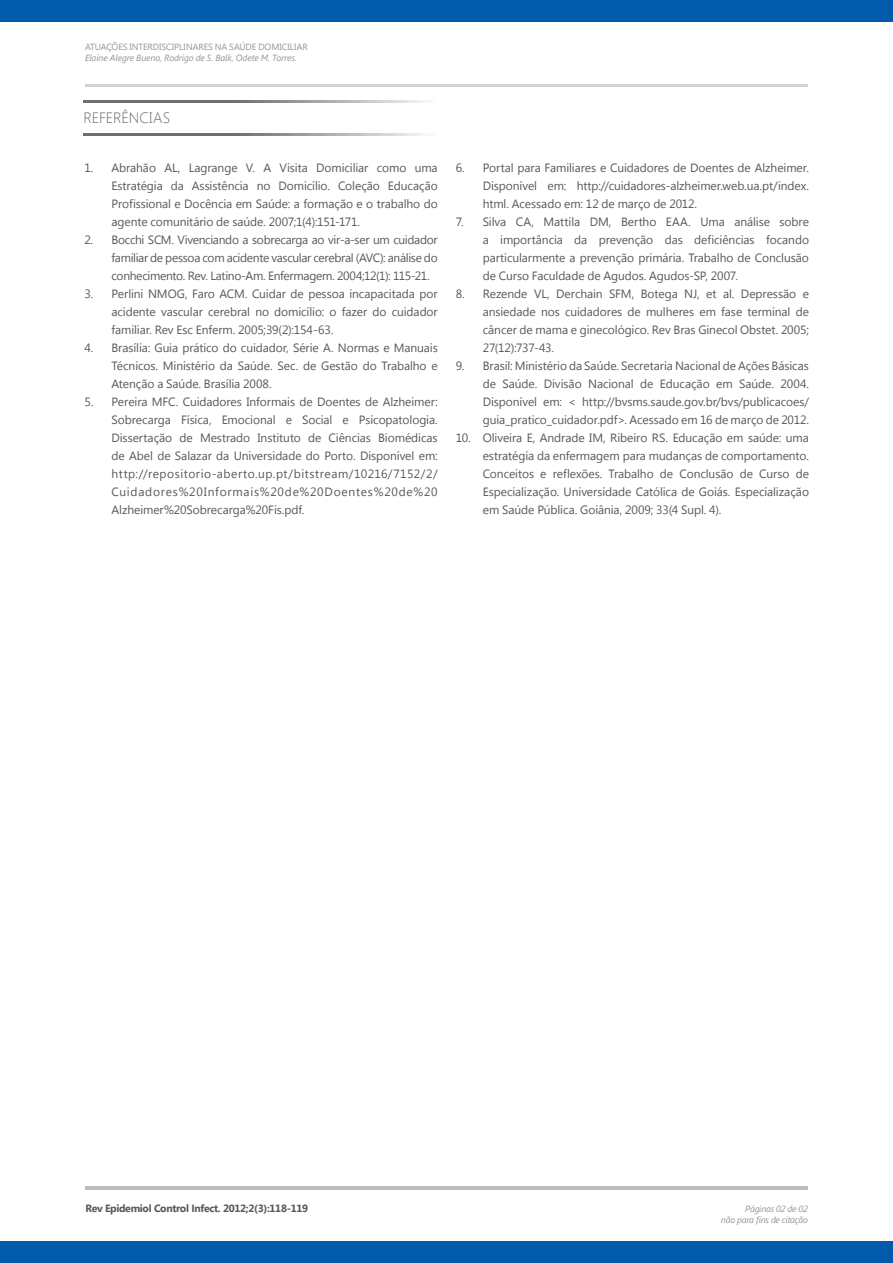
<style>
.page{position:relative;width:893px;height:1263px;background:#fff}
.page>*{position:absolute;margin:0;border:0;box-sizing:border-box;transform-origin:0 0}
.t1{font:300 15px "Segoe UI";color:#6c6d70}
.t2{font:12px/18px "Segoe UI";letter-spacing:-.005em;color:#57585a;text-align:justify}
.t3{font:700 10.5px "Segoe UI";letter-spacing:-.03em;color:#57585a}
.t4{font:italic 9px/10.8px "Segoe UI";letter-spacing:-.015em;color:#939598;text-align:right}
.t5{font:9px "Segoe UI";letter-spacing:-.005em;color:#939598}
</style>
<div class="page">
<div style="left:0;top:1242px;width:893px;height:21px;background:#015aaa"></div>
<div style="left:0;top:0;width:893px;height:21px;background:#015aaa"></div>
<hr style="left:85px;top:84px;width:723px;height:2px;background:#d1d2d4">
<hr style="left:86px;top:1186px;width:722px;height:3px;background:#bcbdc0">
<svg style="left:83px;top:101px;width:342px;height:1px"></svg>
<svg style="left:83px;top:134px;width:342px;height:1px"></svg>
<p class="t5" style="left:85px;top:41px;width:224px">ATUAÇÕES INTERDISCIPLINARES NA SAÚDE DOMICILIAR</p>
<p class="t4" style="left:85px;top:52px;width:214px">Elaine Alegre Bueno, Rodrigo de S. Balk, Odete M. Torres.</p>
<p class="t1" style="left:83px;top:107px;width:88px">REFERÊNCIAS</p>
<p class="t2" style="left:111px;top:158px;width:328px;text-indent:-27px">1. Abrahão AL, Lagrange V. A Visita Domiciliar como uma Estratégia da Assistência no Domicílio. Coleção Educação Profissional e Docência em Saúde: a formação e o trabalho do agente comunitário de saúde. 2007;1(4):151-171.</p>
<p class="t2" style="left:111px;top:230px;width:328px;text-indent:-27px">2. Bocchi SCM. Vivenciando a sobrecarga ao vir-a-ser um cuidador familiar de pessoa com acidente vascular cerebral (AVC): análise do conhecimento. Rev. Latino-Am. Enfermagem. 2004;12(1): 115-21.</p>
<p class="t2" style="left:111px;top:284px;width:328px;text-indent:-27px">3. Perlini NMOG, Faro ACM. Cuidar de pessoa incapacitada por acidente vascular cerebral no domicílio: o fazer do cuidador familiar. Rev Esc Enferm. 2005;39(2):154-63.</p>
<p class="t2" style="left:111px;top:338px;width:328px;text-indent:-27px">4. Brasília: Guia prático do cuidador, Série A. Normas e Manuais Técnicos. Ministério da Saúde. Sec. de Gestão do Trabalho e Atenção a Saúde. Brasília 2008.</p>
<p class="t2" style="left:111px;top:392px;width:328px;text-indent:-27px">5. Pereira MFC. Cuidadores Informais de Doentes de Alzheimer:<br>Sobrecarga Física, Emocional e Social e Psicopatologia.<br>Dissertação de Mestrado Instituto de Ciências Biomédicas de Abel de Salazar da Universidade do Porto. Disponível em: http://repositorio-aberto.up.pt/bitstream/10216/7152/2/ Cuidadores%20Informais%20de%20Doentes%20de%20<br>Alzheimer%20Sobrecarga%20Fis.pdf.</p>
<p class="t2" style="left:483px;top:158px;width:328px;text-indent:-27px">6. Portal para Familiares e Cuidadores de Doentes de Alzheimer.<br>Disponível em: http://cuidadores-alzheimer.web.ua.pt/index. html. Acessado em: 12 de março de 2012.</p>
<p class="t2" style="left:483px;top:212px;width:328px;text-indent:-27px">7. Silva CA, Mattila DM, Bertho EAA. Uma análise sobre a importância da prevenção das deficiências focando particularmente a prevenção primária. Trabalho de Conclusão de Curso Faculdade de Agudos. Agudos-SP, 2007.</p>
<p class="t2" style="left:483px;top:284px;width:328px;text-indent:-27px">8. Rezende VL, Derchain SFM, Botega NJ, et al. Depressão e ansiedade nos cuidadores de mulheres em fase terminal de câncer de mama e ginecológico. Rev Bras Ginecol Obstet. 2005; 27(12):737-43.</p>
<p class="t2" style="left:483px;top:356px;width:328px;text-indent:-27px">9. Brasil: Ministério da Saúde. Secretaria Nacional de Ações Básicas de Saúde. Divisão Nacional de Educação em Saúde. 2004.<br>Disponível em: &lt; http://bvsms.saude.gov.br/bvs/publicacoes/ guia_pratico_cuidador.pdf&gt;. Acessado em 16 de março de 2012.</p>
<p class="t2" style="left:483px;top:428px;width:328px;text-indent:-27px">10. Oliveira E, Andrade IM, Ribeiro RS. Educação em saúde: uma estratégia da enfermagem para mudanças de comportamento.<br>Conceitos e reflexões. Trabalho de Conclusão de Curso de Especialização. Universidade Católica de Goiás. Especialização em Saúde Pública. Goiânia, 2009; 33(4 Supl. 4).</p>
<p class="t3" style="left:86px;top:1201px;width:224px">Rev Epidemiol Control Infect. 2012;2(3):118-119</p>
<p class="t4" style="left:721px;top:1203px;width:88px">Páginas 02 de 02<br>não para fins de citação</p>
</div>
